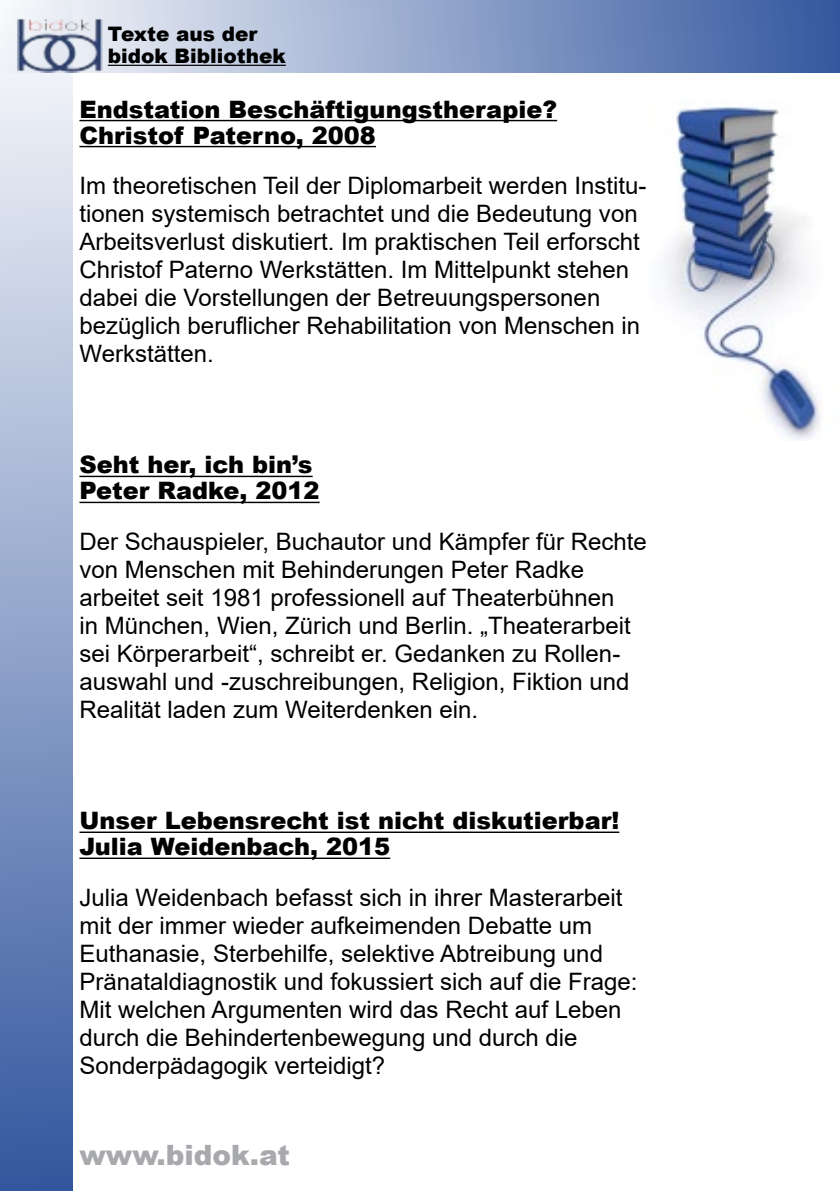
<style>
.page{position:relative;width:840px;height:1191px;background:#fff}
.page>*{position:absolute;margin:0;border:0;box-sizing:border-box;transform-origin:0 0}
.t1{font:900 28px "Arial";color:#a7a9ac}
.S_S__Text{font:24px/28px "Arial";color:#000}
.S_S__Ueberschrift_3{font:900 24px/26px "Arial";color:#000}
.S_S__Ueberschrift_2{font:900 20px/22px "Arial";color:#000}
</style>
<div class="page">
<div style="left:0;top:0;width:839px;height:72px;background:linear-gradient(to right,#fafbfc,#34589f)"></div>
<div style="left:0;top:0;width:72px;height:1191px;background:linear-gradient(to bottom,#fbfcfd,#33579e)"></div>
<hr style="left:79px;top:120px;width:478px;height:1px;background:#000">
<hr style="left:79px;top:146px;width:297px;height:1px;background:#000">
<hr style="left:79px;top:476px;width:233px;height:1px;background:#000">
<hr style="left:79px;top:502px;width:240px;height:1px;background:#000">
<hr style="left:79px;top:831px;width:540px;height:2px;background:#000">
<hr style="left:79px;top:857px;width:311px;height:2px;background:#000">
<hr style="left:108px;top:65px;width:178px;height:1px;background:#000">
<img style="left:17px;top:17px;width:85px;height:55px">
<img style="left:666px;top:106px;width:155px;height:335px">
<h2 class="S_S__Ueberschrift_2" style="left:108px;top:22px;width:179px">Texte aus der bidok Bibliothek</h2>
<h3 class="S_S__Ueberschrift_3" style="left:79px;top:95px;width:479px">Endstation Beschäftigungstherapie?<br>Christof Paterno, 2008</h3>
<p class="S_S__Text" style="left:79px;top:172px;width:568px">Im theoretischen Teil der Diplomarbeit werden Institu&shy;tionen systemisch betrachtet und die Bedeutung von Arbeitsverlust diskutiert. Im praktischen Teil erforscht Christof Paterno Werkstätten. Im Mittelpunkt stehen dabei die Vorstellungen der Betreuungspersonen bezüglich beruflicher Rehabilitation von Menschen in Werkstätten.</p>
<h3 class="S_S__Ueberschrift_3" style="left:79px;top:451px;width:241px">Seht her, ich bin’s<br>Peter Radke, 2012</h3>
<p class="S_S__Text" style="left:79px;top:527px;width:568px">Der Schauspieler, Buchautor und Kämpfer für Rechte von Menschen mit Behinderungen Peter Radke arbeitet seit 1981 professionell auf Theaterbühnen<br>in München, Wien, Zürich und Berlin. „Theaterarbeit sei Körperarbeit“, schreibt er. Gedanken zu Rollen&shy;auswahl und -zuschreibungen, Religion, Fiktion und Realität laden zum Weiterdenken ein.</p>
<h3 class="S_S__Ueberschrift_3" style="left:79px;top:807px;width:541px">Unser Lebensrecht ist nicht diskutierbar!<br>Julia Weidenbach, 2015</h3>
<p class="S_S__Text" style="left:79px;top:883px;width:559px">Julia Weidenbach befasst sich in ihrer Masterarbeit mit der immer wieder aufkeimenden Debatte um Euthanasie, Sterbehilfe, selektive Abtreibung und Pränataldiagnostik und fokussiert sich auf die Frage:<br>Mit welchen Argumenten wird das Recht auf Leben durch die Behindertenbewegung und durch die Sonderpädagogik verteidigt?</p>
<p class="t1" style="left:79px;top:1134px;width:212px">www.bidok.at</p>
</div>
